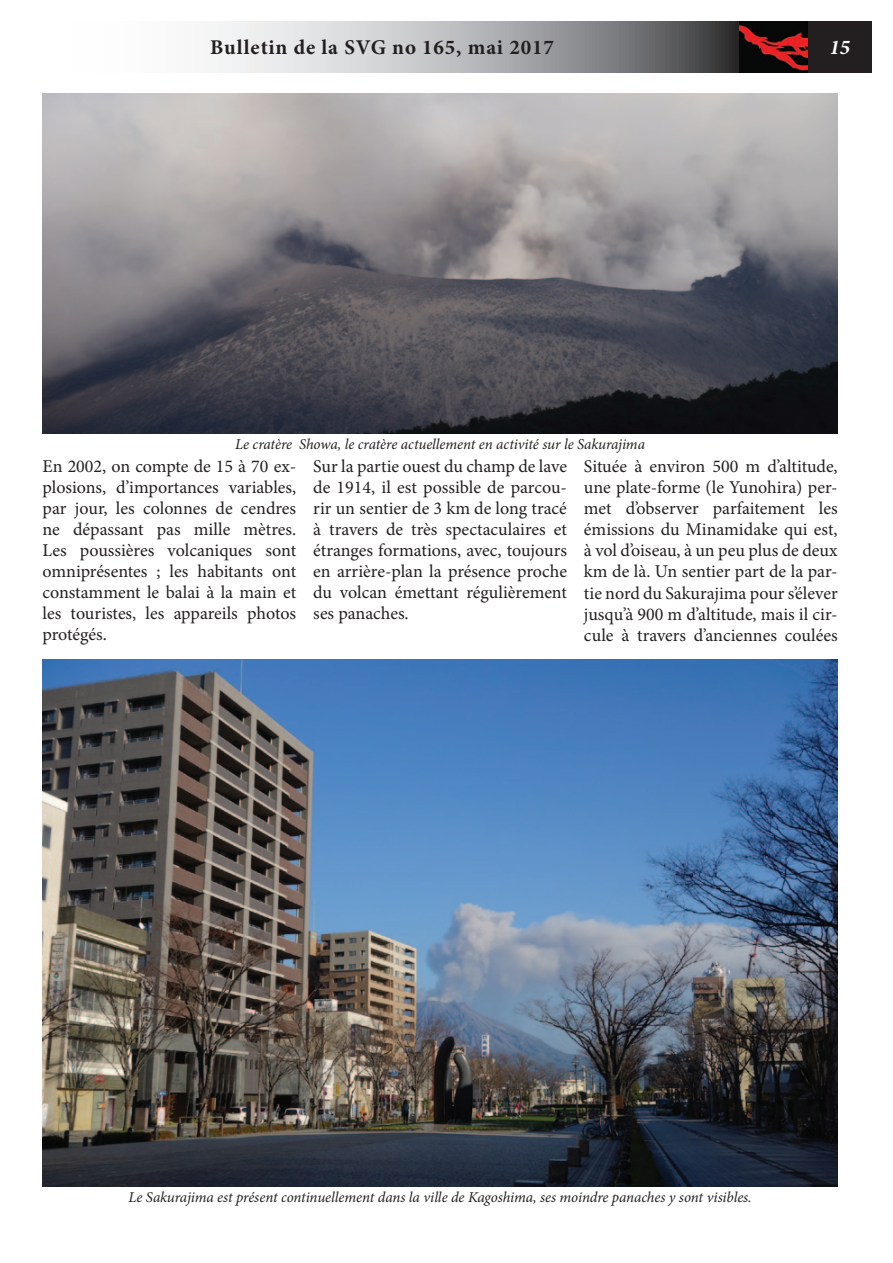
<style>
.page{position:relative;width:893px;height:1263px;background:#fff}
.page>*{position:absolute;margin:0;border:0;box-sizing:border-box;transform-origin:0 0}
.t1{font:700 21px "Minion Pro";letter-spacing:.04em;color:#231f20}
.t2{font:italic 700 21px "Minion Pro";color:#fff}
.t3{font:18px/21px "Minion Pro";color:#231f20;text-align:justify}
.t4{font:italic 15px "Minion Pro";letter-spacing:-.01em;color:#231f20}
</style>
<div class="page">
<img style="left:43px;top:659px;width:795px;height:527px">
<img style="left:43px;top:94px;width:795px;height:340px">
<svg style="left:209px;top:21px;width:663px;height:51px;background:#9c9c9e"></svg>
<img style="left:740px;top:21px;width:68px;height:51px">
<p class="t1" style="left:210px;top:33px;width:345px">Bulletin de la SVG no 165, mai 2017</p>
<p class="t2" style="left:829px;top:33px;width:22px">15</p>
<p class="t4" style="left:235px;top:434px;width:411px">Le cratère Showa, le cratère actuellement en activité sur le Sakurajima</p>
<p class="t3" style="left:43px;top:456px;width:255px">En 2002, on compte de 15 à 70 ex&shy;plosions, d’importances variables, par jour, les colonnes de cendres ne dépassant pas mille mètres.<br>Les poussières volcaniques sont omniprésentes ; les habitants ont constamment le balai à la main et les touristes, les appareils photos protégés.</p>
<p class="t3" style="left:313px;top:456px;width:255px">Sur la partie ouest du champ de lave de 1914, il est possible de parcou&shy;rir un sentier de 3 km de long tracé à travers de très spectaculaires et étranges formations, avec, toujours en arrière-plan la présence proche du volcan émettant régulièrement ses panaches.</p>
<p class="t3" style="left:584px;top:456px;width:255px">Située à environ 500 m d’altitude, une plate-forme (le Yunohira) per&shy;met d’observer parfaitement les émissions du Minamidake qui est, à vol d’oiseau, à un peu plus de deux km de là. Un sentier part de la par&shy;tie nord du Sakurajima pour s’élever jusqu’à 900 m d’altitude, mais il cir&shy;cule à travers d’anciennes coulées</p>
<p class="t4" style="left:128px;top:1186px;width:625px">Le Sakurajima est présent continuellement dans la ville de Kagoshima, ses moindre panaches y sont visibles.</p>
</div>
